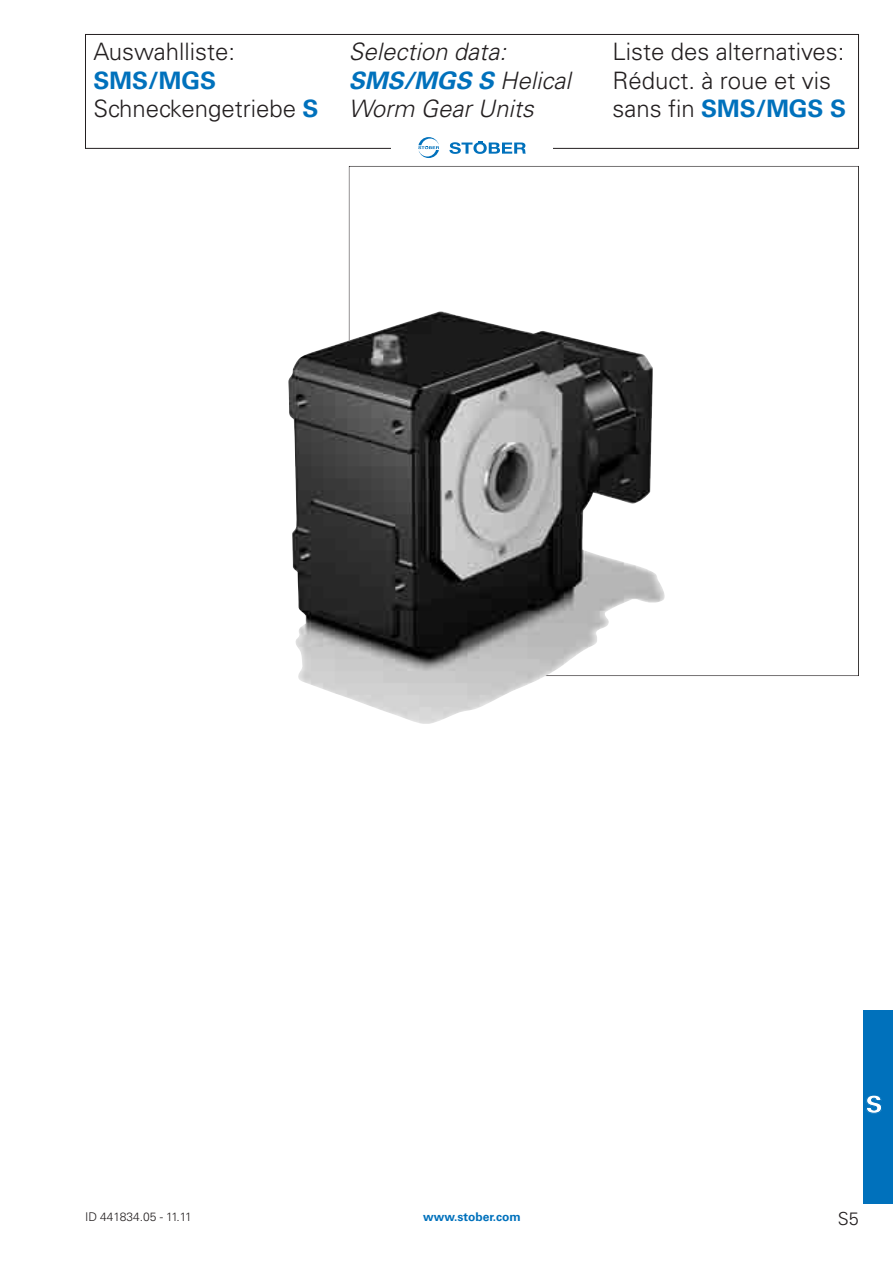
<style>
.page{position:relative;width:893px;height:1263px;background:#fff}
.page>*{position:absolute;margin:0;border:0;box-sizing:border-box;transform-origin:0 0}
.t1{font:300 24px/28.8px "Univers";color:#231f20}
.t2{font:italic 300 24px/28.8px "Univers";color:#231f20}
.t3{font:900 24px "Univers";color:#fff}
.t4{font:300 18px "Univers";color:#231f20}
.t5{font:300 12px "Univers";color:#231f20}
.t6{font:700 12px "Univers";color:#0071bc}
.s1{font-weight:700;color:#0071bc}
</style>
<div class="page">
<img style="left:288px;top:311px;width:257px;height:413px">
<svg style="left:349px;top:166px;width:510px;height:510px"></svg>
<div style="left:85px;top:34px;width:774px;height:115px;border:1px solid #231f20"></div>
<div style="left:391px;top:137px;width:162px;height:21px;background:#fff"></div>
<svg style="left:449px;top:141px;width:77px;height:13px"></svg>
<svg style="left:418px;top:137px;width:21px;height:21px"></svg>
<div style="left:863px;top:1009px;width:30px;height:194px;background:#0071bc"></div>
<p class="t1" style="left:94px;top:39px;width:143px">Auswahlliste:</p>
<p class="t1" style="left:94px;top:68px;width:226px"><span class="s1">SMS/MGS<br></span>Schneckengetriebe <span class="s1">S</span></p>
<p class="t2" style="left:349px;top:39px;width:223px">Selection data:<br><span class="s1">SMS/MGS S</span> Helical<br>Worm Gear Units</p>
<p class="t1" style="left:612px;top:39px;width:235px">Liste des alternatives:<br>Réduct. à roue et vis sans fin <span class="s1">SMS/MGS S</span></p>
<p class="t3" style="left:865px;top:1095px;width:19px">S</p>
<p class="t5" style="left:85px;top:1212px;width:108px">ID 441834.05 - 11.11</p>
<p class="t6" style="left:423px;top:1212px;width:99px">www.stober.com</p>
<p class="t4" style="left:838px;top:1212px;width:23px">S5</p>
</div>
